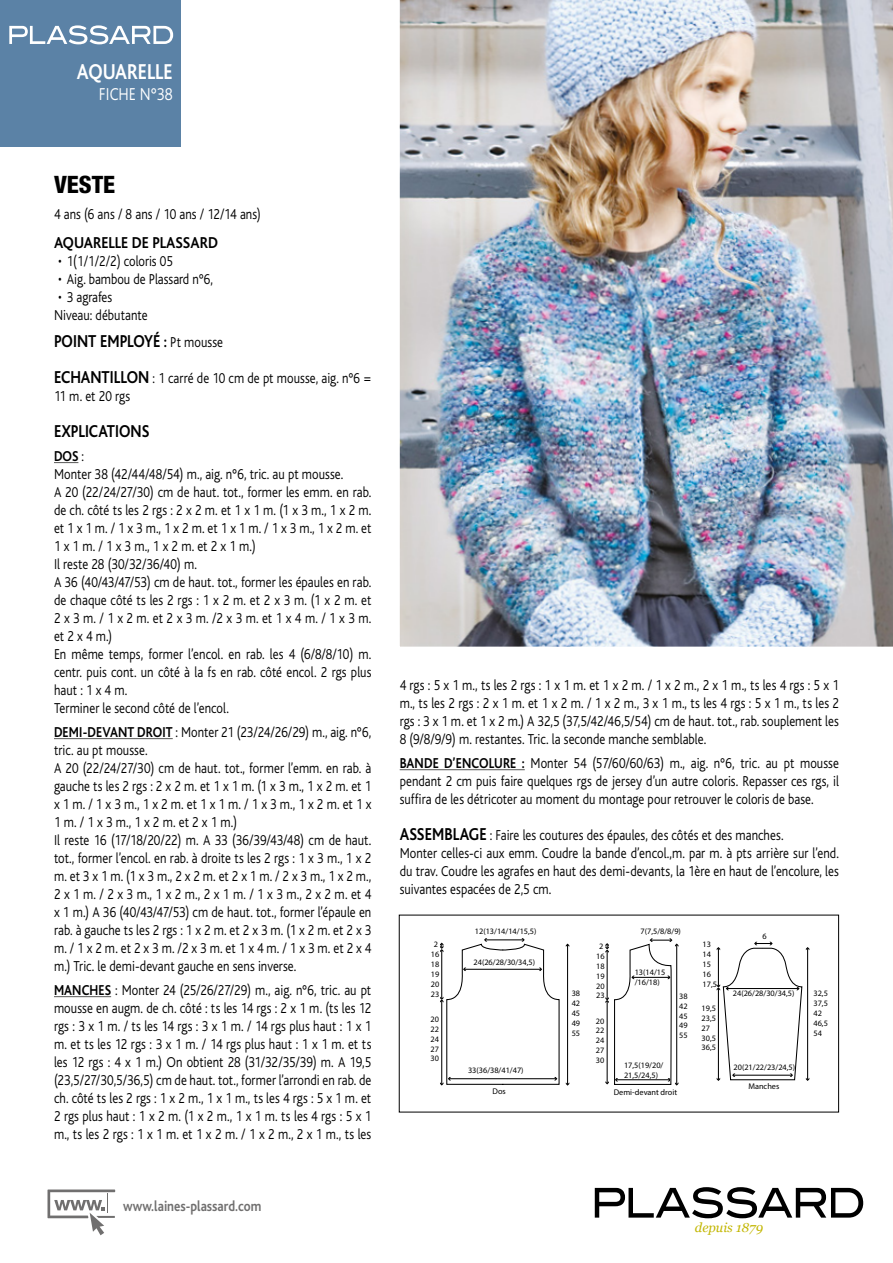
<style>
.page{position:relative;width:893px;height:1263px;background:#fff}
.page>*{position:absolute;margin:0;border:0;box-sizing:border-box;transform-origin:0 0}
.t1{font:800 condensed 24px "Helvetica Neue LT Std";color:#000}
.t2{font:700 22.5px "Bliss";color:#fff;scale:.85 1}
.t3{font:700 18px "Bliss";color:#000;scale:.85 1}
.t4{font:300 18px "Bliss";color:#fff;scale:.85 1}
.t5{font:700 16.5px "Bliss";color:#000;scale:.9 1}
.t6{font:300 15px/18px "Bliss";letter-spacing:.005em;color:#000;scale:.85 1}
.t7{font:700 15px "Bliss";color:#706f6f;scale:.85 1}
.t8{font:italic 12.9px "Georgia";color:#c2b600}
.t9{font:8.25px/9.9px "Myriad Pro";color:#000}
.s1{font-size:16.5px}
.s2{font-weight:300;font-size:15px}
.s3{font-weight:700;font-size:18px}
.s4{font-weight:700}
</style>
<div class="page">
<div style="left:0;top:0;width:181px;height:146px;background:#5b82a6"></div>
<svg style="left:9px;top:25px;width:164px;height:19px"></svg>
<svg style="left:54px;top:462px;width:24px;height:1px"></svg>
<hr style="left:54px;top:738px;width:119px;height:1px;background:#575756">
<hr style="left:54px;top:996px;width:57px;height:1px;background:#575756">
<svg style="left:48px;top:1189px;width:67px;height:46px"></svg>
<svg style="left:595px;top:1187px;width:268px;height:31px"></svg>
<img style="left:399px;top:0;width:494px;height:647px">
<hr style="left:400px;top:769px;width:125px;height:1px;background:#575756">
<svg style="left:398px;top:914px;width:441px;height:199px"></svg>
<h2 class="t2" style="left:77px;top:60px;width:114px">AQUARELLE</h2>
<p class="t4" style="left:99px;top:85px;width:88px">FICHE N°38</p>
<h1 class="t1" style="left:54px;top:169px;width:63px">VESTE</h1>
<p class="t6" style="left:54px;top:206px;width:245px">4 ans (6 ans / 8 ans / 10 ans / 12/14 ans)</p>
<p class="t5" style="left:54px;top:234px;width:184px">AQUARELLE DE PLASSARD</p>
<p class="t6" style="left:58px;top:252px;width:136px">• 1(1/1/2/2) coloris 05</p>
<p class="t6" style="left:58px;top:270px;width:184px">• Aig. bambou de Plassard n°6,</p>
<p class="t6" style="left:54px;top:288px;width:112px">• 3 agrafes<br>Niveau: débutante</p>
<p class="t3" style="left:54px;top:331px;width:200px">POINT EMPLOYÉ <span class="s1">:</span> <span class="s2">Pt mousse</span></p>
<p class="t6" style="left:54px;top:369px;width:375px"><span class="s3">ECHANTILLON</span> : 1 carré de 10 cm de pt mousse, aig. n°6 =<br>11 m. et 20 rgs</p>
<p class="t3" style="left:54px;top:421px;width:114px">EXPLICATIONS</p>
<p class="t6" style="left:54px;top:447px;width:375px"><span class="s4">DOS</span> :<br>Monter 38 (42/44/48/54) m., aig. n°6, tric. au pt mousse.<br>A 20 (22/24/27/30) cm de haut. tot., former les emm. en rab. de ch. côté ts les 2 rgs : 2 x 2 m. et 1 x 1 m. (1 x 3 m., 1 x 2 m. et 1 x 1 m. / 1 x 3 m., 1 x 2 m. et 1 x 1 m. / 1 x 3 m., 1 x 2 m. et 1 x 1 m. / 1 x 3 m., 1 x 2 m. et 2 x 1 m.)<br>Il reste 28 (30/32/36/40) m.<br>A 36 (40/43/47/53) cm de haut. tot., former les épaules en rab. de chaque côté ts les 2 rgs : 1 x 2 m. et 2 x 3 m. (1 x 2 m. et 2 x 3 m. / 1 x 2 m. et 2 x 3 m. /2 x 3 m. et 1 x 4 m. / 1 x 3 m. et 2 x 4 m.)<br>En même temps, former l’encol. en rab. les 4 (6/8/8/10) m. centr. puis cont. un côté à la fs en rab. côté encol. 2 rgs plus haut : 1 x 4 m.<br>Terminer le second côté de l’encol.</p>
<p class="t6" style="left:54px;top:723px;width:375px"><span class="s4">DEMI-DEVANT DROIT</span> : Monter 21 (23/24/26/29) m., aig. n°6, tric. au pt mousse.<br>A 20 (22/24/27/30) cm de haut. tot., former l’emm. en rab. à gauche ts les 2 rgs : 2 x 2 m. et 1 x 1 m. (1 x 3 m., 1 x 2 m. et 1 x 1 m. / 1 x 3 m., 1 x 2 m. et 1 x 1 m. / 1 x 3 m., 1 x 2 m. et 1 x 1 m. / 1 x 3 m., 1 x 2 m. et 2 x 1 m.)<br>Il reste 16 (17/18/20/22) m. A 33 (36/39/43/48) cm de haut. tot., former l’encol. en rab. à droite ts les 2 rgs : 1 x 3 m., 1 x 2 m. et 3 x 1 m. (1 x 3 m., 2 x 2 m. et 2 x 1 m. / 2 x 3 m., 1 x 2 m., 2 x 1 m. / 2 x 3 m., 1 x 2 m., 2 x 1 m. / 1 x 3 m., 2 x 2 m. et 4 x 1 m.) A 36 (40/43/47/53) cm de haut. tot., former l’épaule en rab. à gauche ts les 2 rgs : 1 x 2 m. et 2 x 3 m. (1 x 2 m. et 2 x 3 m. / 1 x 2 m. et 2 x 3 m. /2 x 3 m. et 1 x 4 m. / 1 x 3 m. et 2 x 4 m.) Tric. le demi-devant gauche en sens inverse.</p>
<p class="t6" style="left:54px;top:981px;width:375px;text-align:justify"><span class="s4">MANCHES</span> : Monter 24 (25/26/27/29) m., aig. n°6, tric. au pt mousse en augm. de ch. côté : ts les 14 rgs : 2 x 1 m. (ts les 12 rgs : 3 x 1 m. / ts les 14 rgs : 3 x 1 m. / 14 rgs plus haut : 1 x 1 m. et ts les 12 rgs : 3 x 1 m. / 14 rgs plus haut : 1 x 1 m. et ts les 12 rgs : 4 x 1 m.) On obtient 28 (31/32/35/39) m. A 19,5 (23,5/27/30,5/36,5) cm de haut. tot., former l’arrondi en rab. de ch. côté ts les 2 rgs : 1 x 2 m., 1 x 1 m., ts les 4 rgs : 5 x 1 m. et 2 rgs plus haut : 1 x 2 m. (1 x 2 m., 1 x 1 m. ts les 4 rgs : 5 x 1 m., ts les 2 rgs : 1 x 1 m. et 1 x 2 m. / 1 x 2 m., 2 x 1 m., ts les</p>
<p class="t7" style="left:123px;top:1198px;width:164px">www.laines-plassard.com</p>
<p class="t6" style="left:400px;top:676px;width:518px;text-align:justify">4 rgs : 5 x 1 m., ts les 2 rgs : 1 x 1 m. et 1 x 2 m. / 1 x 2 m., 2 x 1 m., ts les 4 rgs : 5 x 1 m., ts les 2 rgs : 2 x 1 m. et 1 x 2 m. / 1 x 2 m., 3 x 1 m., ts les 4 rgs : 5 x 1 m., ts les 2 rgs : 3 x 1 m. et 1 x 2 m.) A 32,5 (37,5/42/46,5/54) cm de haut. tot., rab. souplement les 8 (9/8/9/9) m. restantes. Tric. la seconde manche semblable.</p>
<p class="t6" style="left:400px;top:754px;width:518px;text-align:justify"><span class="s4">BANDE D’ENCOLURE :</span> Monter 54 (57/60/60/63) m., aig. n°6, tric. au pt mousse pendant 2 cm puis faire quelques rgs de jersey d’un autre coloris. Repasser ces rgs, il suffira de les détricoter au moment du montage pour retrouver le coloris de base.</p>
<p class="t6" style="left:400px;top:826px;width:518px"><span class="s3">ASSEMBLAGE</span> : Faire les coutures des épaules, des côtés et des manches.<br>Monter celles-ci aux emm. Coudre la bande d’encol.,m. par m. à pts arrière sur l’end. du trav. Coudre les agrafes en haut des demi-devants, la 1ère en haut de l’encolure, les suivantes espacées de 2,5 cm.</p>
<p class="t9" style="left:431px;top:939px;width:10px;text-align:center">2<br>16<br>18<br>19<br>20<br>23</p>
<p class="t9" style="left:430px;top:1014px;width:10px;text-align:justify">20<br>22<br>24<br>27<br>30</p>
<p class="t9" style="left:475px;top:926px;width:63px">12(13/14/14/15,5)</p>
<p class="t9" style="left:474px;top:957px;width:63px">24(26/28/30/34,5)</p>
<p class="t9" style="left:468px;top:1065px;width:57px">33(36/38/41/47)</p>
<p class="t9" style="left:492px;top:1086px;width:15px">Dos</p>
<p class="t9" style="left:572px;top:988px;width:10px;text-align:justify">38<br>42<br>45<br>49<br>55</p>
<p class="t9" style="left:596px;top:941px;width:10px;text-align:center">2<br>16<br>18<br>19<br>20<br>23</p>
<p class="t9" style="left:596px;top:1016px;width:10px;text-align:justify">20<br>22<br>24<br>27<br>30</p>
<p class="t9" style="left:641px;top:926px;width:42px">7(7,5/8/8/9)</p>
<p class="t9" style="left:635px;top:967px;width:32px">13(14/15 /16/18)</p>
<p class="t9" style="left:624px;top:1060px;width:41px">17,5(19/20/<br>21,5/24,5)</p>
<p class="t9" style="left:679px;top:991px;width:10px;text-align:justify">38<br>42<br>45<br>49<br>55</p>
<p class="t9" style="left:614px;top:1087px;width:65px">Demi-devant droit</p>
<p class="t9" style="left:703px;top:939px;width:16px">13<br>14<br>15<br>16<br>17,5</p>
<p class="t9" style="left:701px;top:1003px;width:16px">19,5<br>23,5<br>27<br>30,5<br>36,5</p>
<p class="t9" style="left:762px;top:931px;width:6px">6</p>
<p class="t9" style="left:733px;top:988px;width:63px">24(26/28/30/34,5)</p>
<p class="t9" style="left:734px;top:1062px;width:63px">20(21/22/23/24,5)</p>
<p class="t9" style="left:748px;top:1081px;width:33px">Manches</p>
<p class="t9" style="left:813px;top:988px;width:16px">32,5<br>37,5<br>42<br>46,5<br>54</p>
<p class="t8" style="left:695px;top:1220px;width:70px">depuis 1879</p>
</div>
